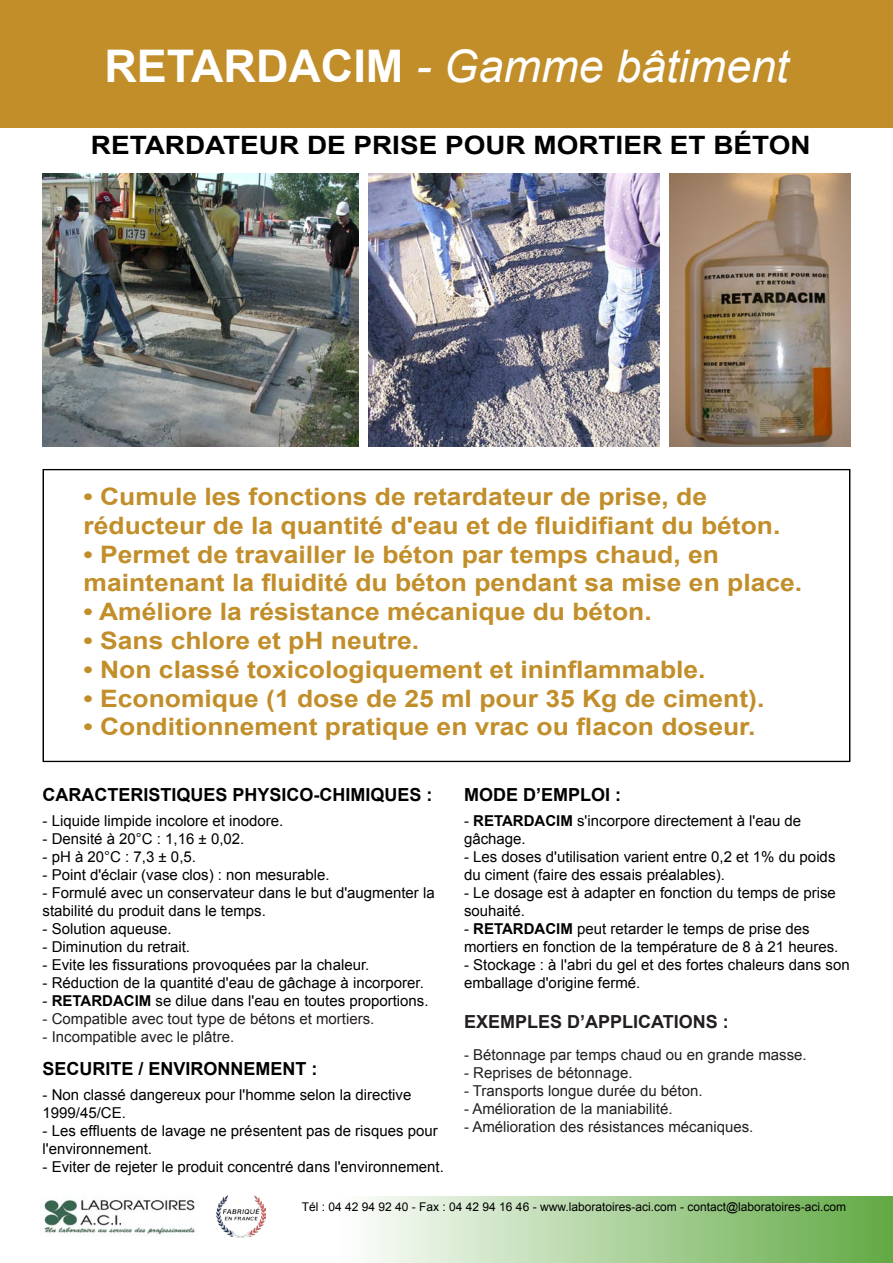
<style>
.page{position:relative;width:893px;height:1263px;background:#fff}
.page>*{position:absolute;margin:0;border:0;box-sizing:border-box;transform-origin:0 0}
.t1{font:italic 45px "Arial";color:#fff}
.t2{font:700 25.35px "Arial";color:#000;scale:1.1 1}
.t3{font:700 24px/28.8px "Arial";color:#c18e2a;scale:1.1 1}
.Body_Text{font:700 18px "Arial";color:#000}
.t4{font:700 18px "Arial";color:#231f20}
.t5{font:15px/18px "Arial";color:#000}
.t6{font:15px "Arial";color:#231f20}
.t7{font:12px "Arial";color:#000}
.s1{font-weight:700;font-style:normal}
.s2{font-weight:700}
</style>
<div class="page">
<div style="left:0;top:0;width:893px;height:127px;background:#c18e2a"></div>
<svg style="left:216px;top:1196px;width:677px;height:67px"></svg>
<img style="left:40px;top:1199px;width:156px;height:35px">
<img style="left:43px;top:174px;width:316px;height:272px">
<img style="left:369px;top:174px;width:291px;height:273px">
<img style="left:670px;top:174px;width:180px;height:272px">
<img style="left:217px;top:1196px;width:48px;height:42px">
<p class="t1" style="left:104px;top:37px;width:686px"><span class="s1">RETARDACIM</span> - Gamme bâtiment</p>
<p class="t2" style="left:91px;top:129px;width:656px">RETARDATEUR DE PRISE POUR MORTIER ET BÉTON</p>
<p class="t3" style="left:84px;top:483px;width:635px">• Cumule les fonctions de retardateur de prise, de réducteur de la quantité d'eau et de fluidifiant du béton.</p>
<p class="t3" style="left:84px;top:540px;width:655px">• Permet de travailler le béton par temps chaud, en maintenant la fluidité du béton pendant sa mise en place.</p>
<p class="t3" style="left:84px;top:598px;width:518px">• Améliore la résistance mécanique du béton.</p>
<p class="t3" style="left:84px;top:627px;width:306px">• Sans chlore et pH neutre.</p>
<p class="t3" style="left:84px;top:656px;width:567px">• Non classé toxicologiquement et ininflammable.</p>
<p class="t3" style="left:84px;top:684px;width:620px">• Economique (1 dose de 25 ml pour 35 Kg de ciment).</p>
<p class="t3" style="left:84px;top:713px;width:612px">• Conditionnement pratique en vrac ou flacon doseur.</p>
<p class="Body_Text" style="left:43px;top:783px;width:392px">CARACTERISTIQUES PHYSICO-CHIMIQUES :</p>
<p class="t5" style="left:43px;top:812px;width:242px">- Liquide limpide incolore et inodore.</p>
<p class="t5" style="left:43px;top:830px;width:203px">- Densité à 20°C : 1,16 ± 0,02.</p>
<p class="t5" style="left:43px;top:848px;width:155px">- pH à 20°C : 7,3 ± 0,5.</p>
<p class="t5" style="left:43px;top:866px;width:289px">- Point d'éclair (vase clos) : non mesurable.</p>
<p class="t5" style="left:43px;top:884px;width:394px">- Formulé avec un conservateur dans le but d'augmenter la stabilité du produit dans le temps.</p>
<p class="t5" style="left:43px;top:920px;width:131px">- Solution aqueuse.</p>
<p class="t5" style="left:43px;top:938px;width:149px">- Diminution du retrait.</p>
<p class="t5" style="left:43px;top:956px;width:328px">- Evite les fissurations provoquées par la chaleur.</p>
<p class="t5" style="left:43px;top:974px;width:383px">- Réduction de la quantité d'eau de gâchage à incorporer.</p>
<p class="t5" style="left:43px;top:992px;width:388px">- <span class="s2">RETARDACIM</span> se dilue dans l'eau en toutes proportions.</p>
<p class="t6" style="left:43px;top:1009px;width:333px">- Compatible avec tout type de bétons et mortiers.</p>
<p class="t6" style="left:43px;top:1027px;width:193px">- Incompatible avec le plâtre.</p>
<p class="Body_Text" style="left:43px;top:1056px;width:277px">SECURITE / ENVIRONNEMENT :</p>
<p class="t5" style="left:43px;top:1085px;width:370px">- Non classé dangereux pour l'homme selon la directive</p>
<p class="t5" style="left:43px;top:1103px;width:85px">1999/45/CE.</p>
<p class="t5" style="left:43px;top:1121px;width:397px">- Les effluents de lavage ne présentent pas de risques pour l'environnement.</p>
<p class="t5" style="left:43px;top:1157px;width:403px">- Eviter de rejeter le produit concentré dans l'environnement.</p>
<p class="Body_Text" style="left:464px;top:783px;width:159px">MODE D’EMPLOI :</p>
<p class="t5" style="left:464px;top:812px;width:339px">- <span class="s2">RETARDACIM</span> s'incorpore directement à l'eau de gâchage.</p>
<p class="t5" style="left:464px;top:848px;width:373px">- Les doses d'utilisation varient entre 0,2 et 1% du poids du ciment (faire des essais préalables).</p>
<p class="t5" style="left:464px;top:884px;width:373px">- Le dosage est à adapter en fonction du temps de prise souhaité.</p>
<p class="t5" style="left:464px;top:920px;width:376px">- <span class="s2">RETARDACIM</span> peut retarder le temps de prise des mortiers en fonction de la température de 8 à 21 heures.</p>
<p class="t5" style="left:464px;top:956px;width:387px">- Stockage : à l'abri du gel et des fortes chaleurs dans son emballage d'origine fermé.</p>
<p class="t4" style="left:464px;top:1009px;width:266px">EXEMPLES D’APPLICATIONS :</p>
<p class="t6" style="left:464px;top:1045px;width:344px">- Bétonnage par temps chaud ou en grande masse.</p>
<p class="t6" style="left:464px;top:1063px;width:170px">- Reprises de bétonnage.</p>
<p class="t6" style="left:464px;top:1081px;width:240px">- Transports longue durée du béton.</p>
<p class="t6" style="left:464px;top:1099px;width:210px">- Amélioration de la maniabilité.</p>
<p class="t6" style="left:464px;top:1117px;width:291px">- Amélioration des résistances mécaniques.</p>
<p class="t7" style="left:302px;top:1198px;width:546px">Tél : 04 42 94 92 40 - Fax : 04 42 94 16 46 - www.laboratoires-aci.com - contact@laboratoires-aci.com</p>
</div>
